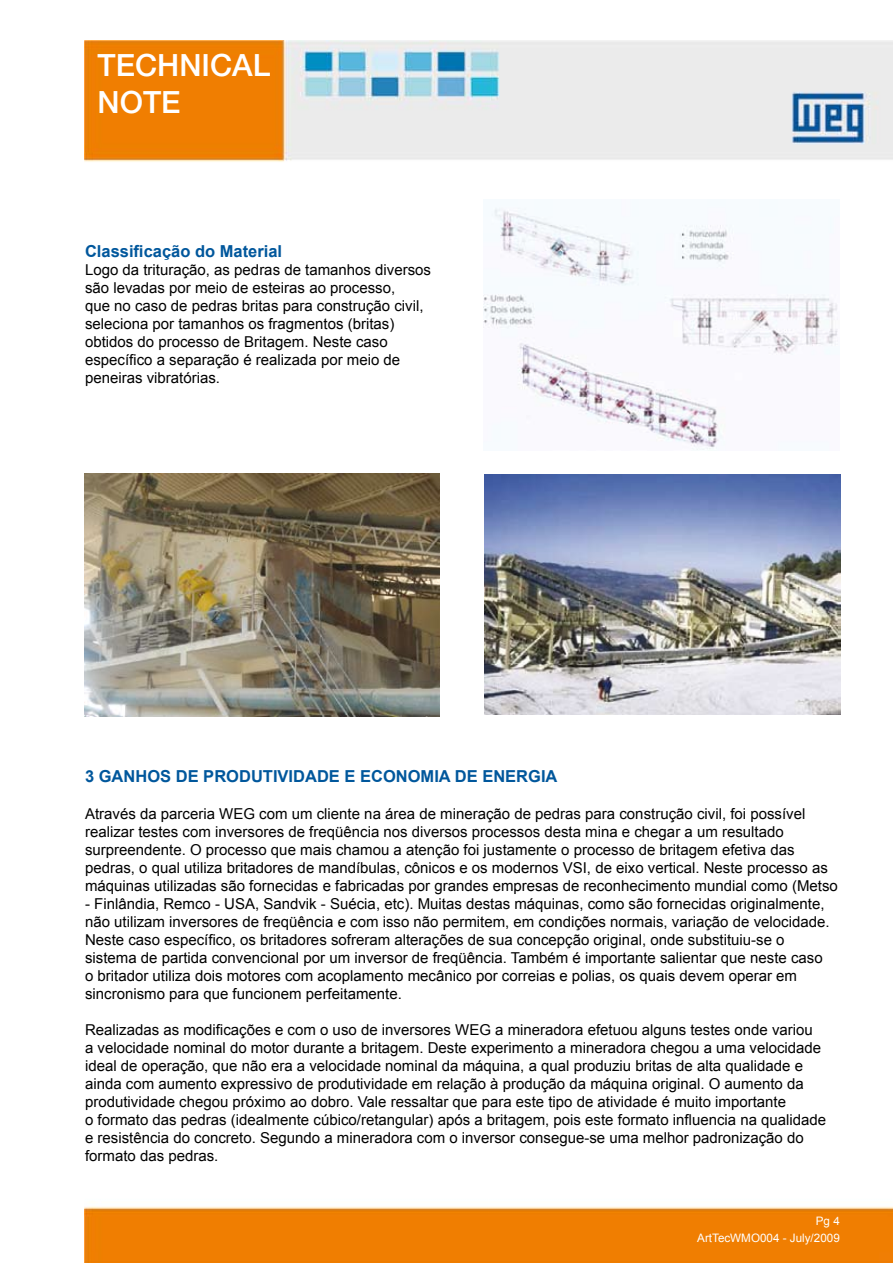
<style>
.page{position:relative;width:893px;height:1263px;background:#fff}
.page>*{position:absolute;margin:0;border:0;box-sizing:border-box;transform-origin:0 0}
.t1{font:500 30.75px/36.9px "Helvetica Neue LT Pro";color:#fff}
.t2{font:700 16.5px "Arial";color:#00579c}
.t3{font:15px/18px "Arial";color:#000}
.t4{font:11.7px/16.4px "Arial";color:#fff}
</style>
<div class="page">
<img style="left:85px;top:40px;width:808px;height:1223px">
<img style="left:483px;top:199px;width:356px;height:252px">
<img style="left:84px;top:473px;width:355px;height:244px">
<img style="left:484px;top:475px;width:356px;height:239px">
<h1 class="t1" style="left:98px;top:46px;width:174px">TECHNICAL<br>NOTE</h1>
<p class="t2" style="left:85px;top:240px;width:199px">Classificação do Material</p>
<p class="t3" style="left:85px;top:261px;width:348px">Logo da trituração, as pedras de tamanhos diversos são levadas por meio de esteiras ao processo,<br>que no caso de pedras britas para construção civil, seleciona por tamanhos os fragmentos (britas) obtidos do processo de Britagem. Neste caso específico a separação é realizada por meio de peneiras vibratórias.</p>
<p class="t2" style="left:85px;top:765px;width:474px">3 GANHOS DE PRODUTIVIDADE E ECONOMIA DE ENERGIA</p>
<p class="t3" style="left:85px;top:805px;width:754px">Através da parceria WEG com um cliente na área de mineração de pedras para construção civil, foi possível realizar testes com inversores de freqüência nos diversos processos desta mina e chegar a um resultado surpreendente. O processo que mais chamou a atenção foi justamente o processo de britagem efetiva das pedras, o qual utiliza britadores de mandíbulas, cônicos e os modernos VSI, de eixo vertical. Neste processo as máquinas utilizadas são fornecidas e fabricadas por grandes empresas de reconhecimento mundial como (Metso</p>
<p class="t3" style="left:85px;top:895px;width:746px">- Finlândia, Remco - USA, Sandvik - Suécia, etc). Muitas destas máquinas, como são fornecidas originalmente, não utilizam inversores de freqüência e com isso não permitem, em condições normais, variação de velocidade.<br>Neste caso específico, os britadores sofreram alterações de sua concepção original, onde substituiu-se o sistema de partida convencional por um inversor de freqüência. Também é importante salientar que neste caso o britador utiliza dois motores com acoplamento mecânico por correias e polias, os quais devem operar em sincronismo para que funcionem perfeitamente.</p>
<p class="t3" style="left:85px;top:1021px;width:743px">Realizadas as modificações e com o uso de inversores WEG a mineradora efetuou alguns testes onde variou<br>a velocidade nominal do motor durante a britagem. Deste experimento a mineradora chegou a uma velocidade ideal de operação, que não era a velocidade nominal da máquina, a qual produziu britas de alta qualidade e ainda com aumento expressivo de produtividade em relação à produção da máquina original. O aumento da produtividade chegou próximo ao dobro. Vale ressaltar que para este tipo de atividade é muito importante<br>o formato das pedras (idealmente cúbico/retangular) após a britagem, pois este formato influencia na qualidade e resistência do concreto. Segundo a mineradora com o inversor consegue-se uma melhor padronização do formato das pedras.</p>
<p class="t4" style="left:697px;top:1213px;width:144px;text-indent:119px">Pg<br>ArtTecWMO004 - July/2009</p>
</div>
